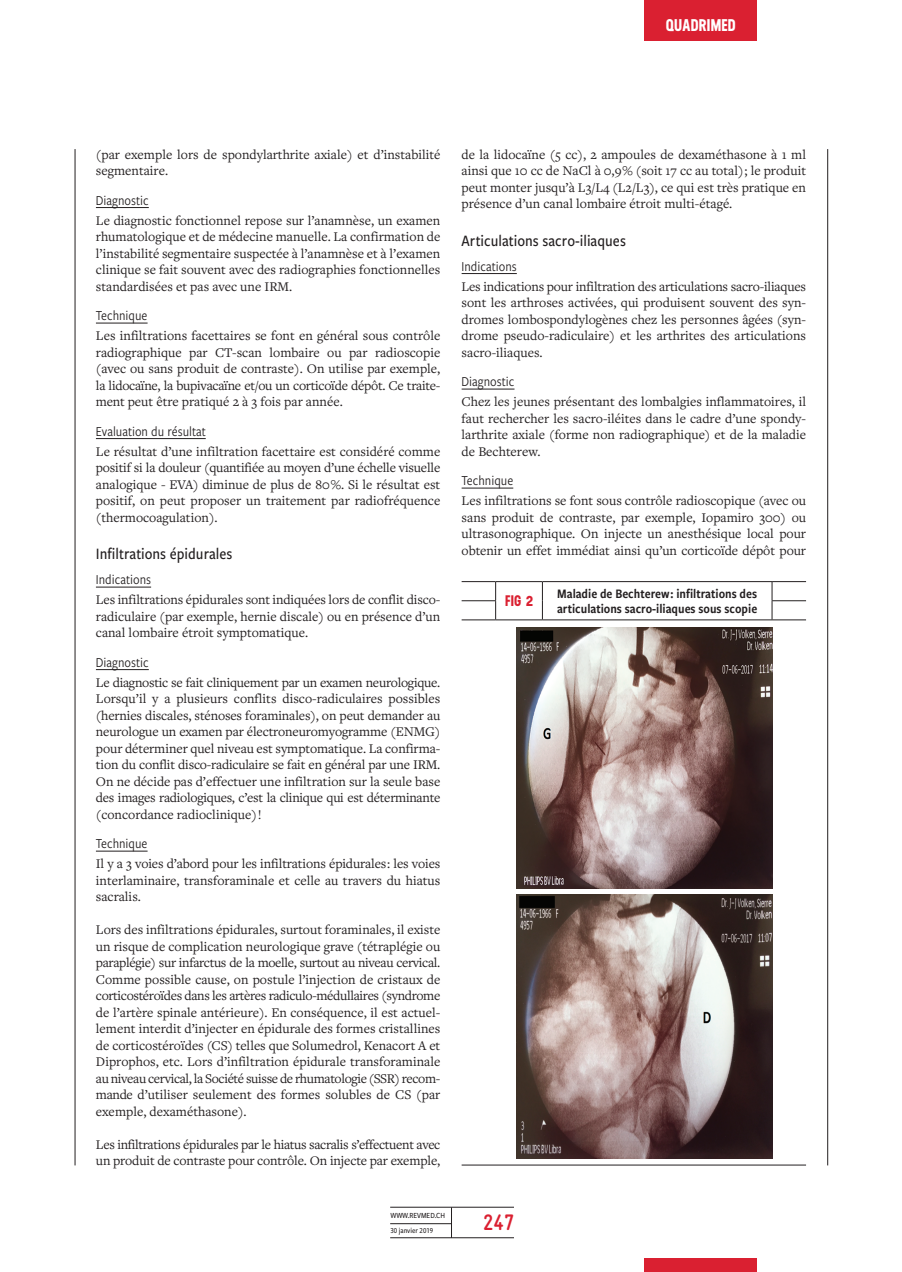
<style>
.page{position:relative;width:902px;height:1272px;background:#fff}
.page>*{position:absolute;margin:0;border:0;box-sizing:border-box;transform-origin:0 0}
.t1{font:700 22.5px "Gravur Condensed Pro";color:#da2031}
.t2{font:700 16.95px "Neusa";letter-spacing:.005em;color:#fff}
.t3{font:500 16.5px "Freight Sans Cnd Pro";color:#231f20}
.t4{font:700 15.3px "Neusa";color:#da2031}
.t5{font:14.25px "Freight Sans Cnd Pro";color:#231f20}
.t6{font:13.8px/16.5px "Freight Text Pro";color:#231f20;text-align:justify}
.t7{font:13.8px/16.5px "Freight Text Pro";letter-spacing:-.025em;color:#231f20}
.t8{font:13.5px/15px "Freight Sans Cnd Pro Semi";color:#231f20}
.t9{font:500 8.1px "Freight Sans Cnd Pro";color:#231f20}
.t10{font:500 7.8px "Freight Sans Cnd Pro";color:#231f20}
</style>
<div class="page">
<hr style="left:390px;top:1207px;width:124px;height:1px;background:#231f20">
<hr style="left:390px;top:1237px;width:124px;height:1px;background:#231f20">
<hr style="left:390px;top:1223px;width:61px;height:1px;background:#231f20">
<hr style="left:451px;top:1207px;width:1px;height:31px;background:#231f20">
<div style="left:644px;top:0;width:113px;height:41px;background:#da2031"></div>
<div style="left:644px;top:1258px;width:113px;height:14px;background:#da2031"></div>
<hr style="left:75px;top:149px;width:1px;height:1016px;background:#231f20">
<hr style="left:827px;top:149px;width:1px;height:1016px;background:#231f20">
<hr style="left:96px;top:207px;width:53px;height:1px;background:#231f20">
<hr style="left:96px;top:323px;width:52px;height:1px;background:#231f20">
<hr style="left:96px;top:438px;width:110px;height:1px;background:#231f20">
<hr style="left:96px;top:587px;width:55px;height:1px;background:#231f20">
<hr style="left:96px;top:669px;width:53px;height:1px;background:#231f20">
<hr style="left:96px;top:851px;width:52px;height:1px;background:#231f20">
<hr style="left:462px;top:273px;width:55px;height:1px;background:#231f20">
<hr style="left:462px;top:389px;width:52px;height:1px;background:#231f20">
<hr style="left:462px;top:488px;width:51px;height:1px;background:#231f20">
<img style="left:517px;top:627px;width:255px;height:262px">
<img style="left:517px;top:894px;width:255px;height:264px">
<svg style="left:462px;top:582px;width:344px;height:38px"></svg>
<hr style="left:462px;top:581px;width:34px;height:1px;background:#231f20">
<hr style="left:496px;top:581px;width:46px;height:1px;background:#231f20">
<hr style="left:542px;top:581px;width:230px;height:1px;background:#231f20">
<hr style="left:772px;top:581px;width:34px;height:1px;background:#231f20">
<hr style="left:462px;top:1165px;width:344px;height:1px;background:#231f20">
<p class="t2" style="left:666px;top:14px;width:72px">QUADRIMED</p>
<p class="t6" style="left:96px;top:146px;width:346px">(par exemple lors de spondylarthrite axiale) et d’instabilité segmentaire.</p>
<p class="t5" style="left:96px;top:190px;width:54px">Diagnostic</p>
<p class="t6" style="left:96px;top:212px;width:346px">Le diagnostic fonctionnel repose sur l’anamnèse, un examen rhumatologique et de médecine manuelle. La confirmation de l’instabilité segmentaire suspectée à l’anamnèse et à l’examen clinique se fait souvent avec des radiographies fonctionnelles standardisées et pas avec une IRM.</p>
<p class="t5" style="left:96px;top:306px;width:53px">Technique</p>
<p class="t6" style="left:96px;top:327px;width:346px">Les infiltrations facettaires se font en général sous contrôle radiographique par CT-scan lombaire ou par radioscopie (avec ou sans produit de contraste). On utilise par exemple, la lidocaïne, la bupivacaïne et/ou un corticoïde dépôt. Ce traite&shy;ment peut être pratiqué 2 à 3 fois par année.</p>
<p class="t5" style="left:96px;top:421px;width:111px">Evaluation du résultat</p>
<p class="t6" style="left:96px;top:443px;width:346px">Le résultat d’une infiltration facettaire est considéré comme positif si la douleur (quantifiée au moyen d’une échelle visuelle analogique - EVA) diminue de plus de 80 %. Si le résultat est positif, on peut proposer un traitement par radiofréquence (thermocoagulation).</p>
<p class="t3" style="left:96px;top:543px;width:138px">Infiltrations épidurales</p>
<p class="t5" style="left:96px;top:570px;width:57px">Indications</p>
<p class="t6" style="left:96px;top:591px;width:346px">Les infiltrations épidurales sont indiquées lors de conflit disco&shy;radiculaire (par exemple, hernie discale) ou en présence d’un canal lombaire étroit symptomatique.</p>
<p class="t5" style="left:96px;top:652px;width:54px">Diagnostic</p>
<p class="t6" style="left:96px;top:674px;width:346px">Le diagnostic se fait cliniquement par un examen neurologique.<br>Lorsqu’il y a plusieurs conflits disco-radiculaires possibles (hernies discales, sténoses foraminales), on peut demander au neurologue un examen par électroneuromyogramme (ENMG) pour déterminer quel niveau est symptomatique. La confirma&shy;tion du conflit disco-radiculaire se fait en général par une IRM.<br>On ne décide pas d’effectuer une infiltration sur la seule base des images radiologiques, c’est la clinique qui est déterminante (concordance radioclinique) !</p>
<p class="t5" style="left:96px;top:834px;width:53px">Technique</p>
<p class="t6" style="left:96px;top:855px;width:346px">Il y a 3 voies d’abord pour les infiltrations épidurales : les voies interlaminaire, transforaminale et celle au travers du hiatus sacralis.</p>
<p class="t6" style="left:96px;top:921px;width:346px">Lors des infiltrations épidurales, surtout foraminales, il existe un risque de complication neurologique grave (tétraplégie ou paraplégie) sur infarctus de la moelle, surtout au niveau cervical.<br>Comme possible cause, on postule l’injection de cristaux de corticostéroïdes dans les artères radiculo-médullaires (syndrome de l’artère spinale antérieure). En conséquence, il est actuel&shy;lement interdit d’injecter en épidurale des formes cristallines de corticostéroïdes (CS) telles que Solumedrol, Kenacort A et Diprophos, etc. Lors d’infiltration épidurale transforaminale au niveau cervical, la Société suisse de rhumatologie (SSR) recom&shy;mande d’utiliser seulement des formes solubles de CS (par exemple, dexaméthasone).</p>
<p class="t7" style="left:96px;top:1136px;width:346px">Les infiltrations épidurales par le hiatus sacralis s’effectuent avec un produit de contraste pour contrôle. On injecte par exemple,</p>
<p class="t6" style="left:462px;top:146px;width:346px">de la lidocaïne (5 cc), 2 ampoules de dexaméthasone à 1 ml ainsi que 10 cc de NaCl à 0,9 % (soit 17 cc au total) ; le produit peut monter jusqu’à L3/L4 (L2/L3), ce qui est très pratique en présence d’un canal lombaire étroit multi-étagé.</p>
<p class="t3" style="left:462px;top:229px;width:166px">Articulations sacro-iliaques</p>
<p class="t5" style="left:462px;top:256px;width:57px">Indications</p>
<p class="t6" style="left:462px;top:278px;width:346px">Les indications pour infiltration des articulations sacro-iliaques sont les arthroses activées, qui produisent souvent des syn&shy;dromes lombospondylogènes chez les personnes âgées (syn&shy;drome pseudo-radiculaire) et les arthrites des articulations sacro-iliaques.</p>
<p class="t5" style="left:462px;top:372px;width:54px">Diagnostic</p>
<p class="t6" style="left:462px;top:393px;width:346px">Chez les jeunes présentant des lombalgies inflammatoires, il faut rechercher les sacro-iléites dans le cadre d’une spondy&shy;larthrite axiale (forme non radiographique) et de la maladie de Bechterew.</p>
<p class="t5" style="left:462px;top:471px;width:53px">Technique</p>
<p class="t6" style="left:462px;top:492px;width:346px">Les infiltrations se font sous contrôle radioscopique (avec ou sans produit de contraste, par exemple, Iopamiro 300) ou ultrasonographique. On injecte un anesthésique local pour obtenir un effet immédiat ainsi qu’un corticoïde dépôt pour</p>
<p class="t4" style="left:505px;top:590px;width:29px">FIG 2</p>
<p class="t8" style="left:557px;top:586px;width:202px">Maladie de Bechterew : infiltrations des articulations sacro-iliaques sous scopie</p>
<p class="t9" style="left:390px;top:1210px;width:56px">WWW.REVMED.CH</p>
<p class="t10" style="left:390px;top:1225px;width:44px">30 janvier 2019</p>
<h1 class="t1" style="left:483px;top:1210px;width:33px">247</h1>
</div>
